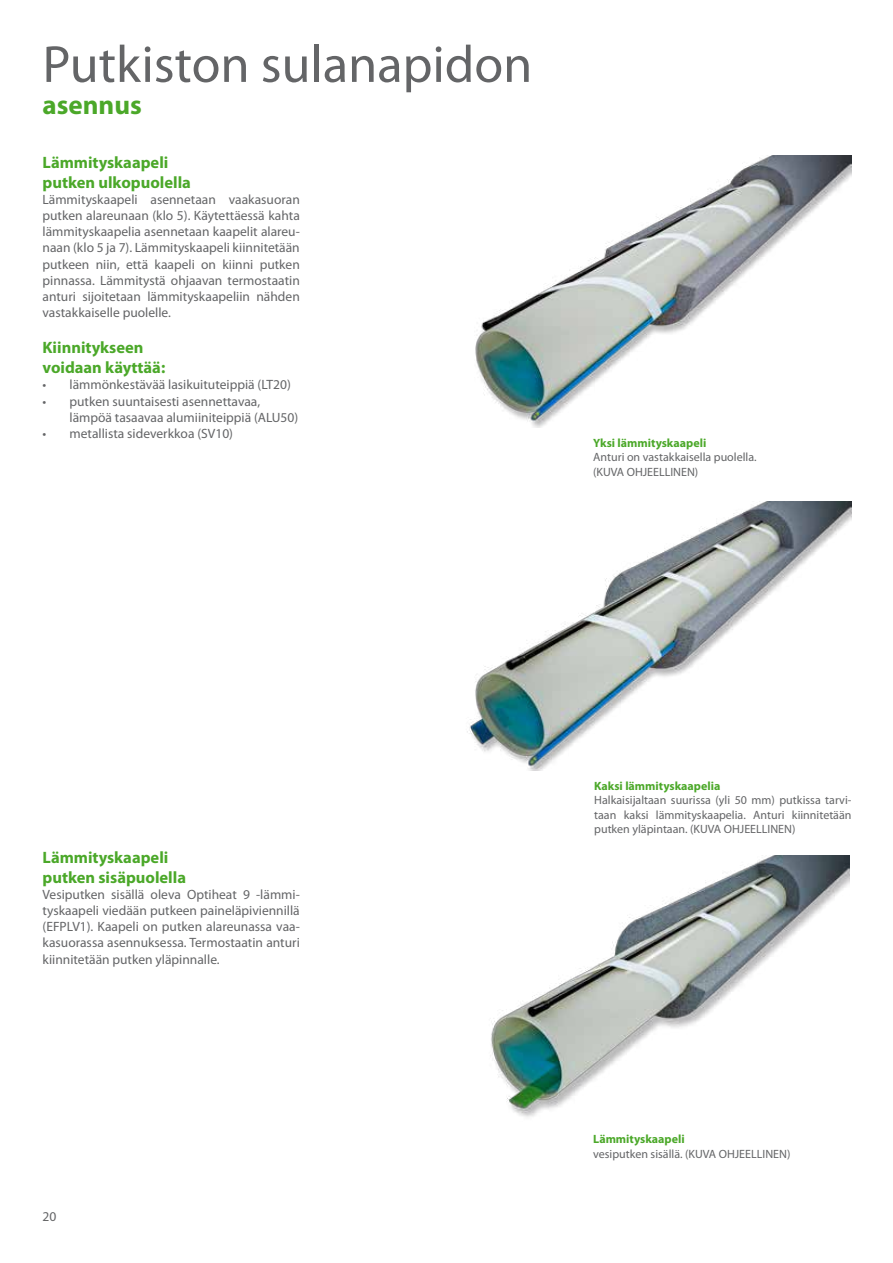
<style>
.page{position:relative;width:893px;height:1263px;background:#fff}
.page>*{position:absolute;margin:0;border:0;box-sizing:border-box;transform-origin:0 0}
.t1{font:52.5px "Myriad Pro";color:#646567}
.t2{font:700 27px "Myriad Pro";color:#4ba829}
.t3{font:700 16.5px/19.8px "Myriad Pro";color:#4ba829}
.t4{font:13.5px/16.2px "Myriad Pro";color:#646567;text-align:justify}
.t5{font:12px/14.4px "Myriad Pro";color:#646567}
.t6{font:700 12px "Myriad Pro";color:#4ba829}
</style>
<div class="page">
<img style="left:475px;top:155px;width:376px;height:272px">
<img style="left:467px;top:502px;width:384px;height:268px">
<img style="left:491px;top:855px;width:358px;height:262px">
<h1 class="t1" style="left:43px;top:36px;width:491px">Putkiston sulanapidon</h1>
<h2 class="t2" style="left:43px;top:90px;width:101px">asennus</h2>
<p class="t3" style="left:43px;top:153px;width:150px">Lämmityskaapeli putken ulkopuolella</p>
<p class="t4" style="left:43px;top:191px;width:259px">Lämmityskaapeli asennetaan vaakasuoran putken alareunaan (klo 5). Käytettäessä kahta lämmityskaapelia asennetaan kaapelit alareu&shy;naan (klo 5 ja 7). Lämmityskaapeli kiinnitetään putkeen niin, että kaapeli on kiinni putken pinnassa. Lämmitystä ohjaavan termostaatin anturi sijoitetaan lämmityskaapeliin nähden vastakkaiselle puolelle.</p>
<p class="t3" style="left:43px;top:338px;width:124px">Kiinnitykseen voidaan käyttää:</p>
<p class="t4" style="left:43px;top:377px;width:250px">• lämmönkestävää lasikuituteippiä (LT20)</p>
<p class="t4" style="left:70px;top:393px;width:230px;text-indent:-27px">• putken suuntaisesti asennettavaa, lämpöä tasaavaa alumiiniteippiä (ALU50)</p>
<p class="t4" style="left:43px;top:425px;width:192px">• metallista sideverkkoa (SV10)</p>
<p class="t6" style="left:593px;top:436px;width:115px">Yksi lämmityskaapeli</p>
<p class="t5" style="left:593px;top:450px;width:165px">Anturi on vastakkaisella puolella. (KUVA OHJEELLINEN)</p>
<p class="t3" style="left:43px;top:847px;width:145px">Lämmityskaapeli putken sisäpuolella</p>
<p class="t4" style="left:43px;top:886px;width:259px">Vesiputken sisällä oleva Optiheat 9 -lämmi&shy;tyskaapeli viedään putkeen paineläpiviennillä (EFPLV1). Kaapeli on putken alareunassa vaa&shy;kasuorassa asennuksessa. Termostaatin anturi kiinnitetään putken yläpinnalle.</p>
<p class="t4" style="left:43px;top:1208px;width:15px">20</p>
<p class="t6" style="left:594px;top:779px;width:128px">Kaksi lämmityskaapelia</p>
<p class="t5" style="left:594px;top:793px;width:259px;text-align:justify">Halkaisijaltaan suurissa (yli 50 mm) putkissa tarvi&shy;taan kaksi lämmityskaapelia. Anturi kiinnitetään putken yläpintaan. (KUVA OHJEELLINEN)</p>
<p class="t6" style="left:593px;top:1132px;width:93px">Lämmityskaapeli</p>
<p class="t5" style="left:593px;top:1146px;width:199px">vesiputken sisällä. (KUVA OHJEELLINEN)</p>
</div>
